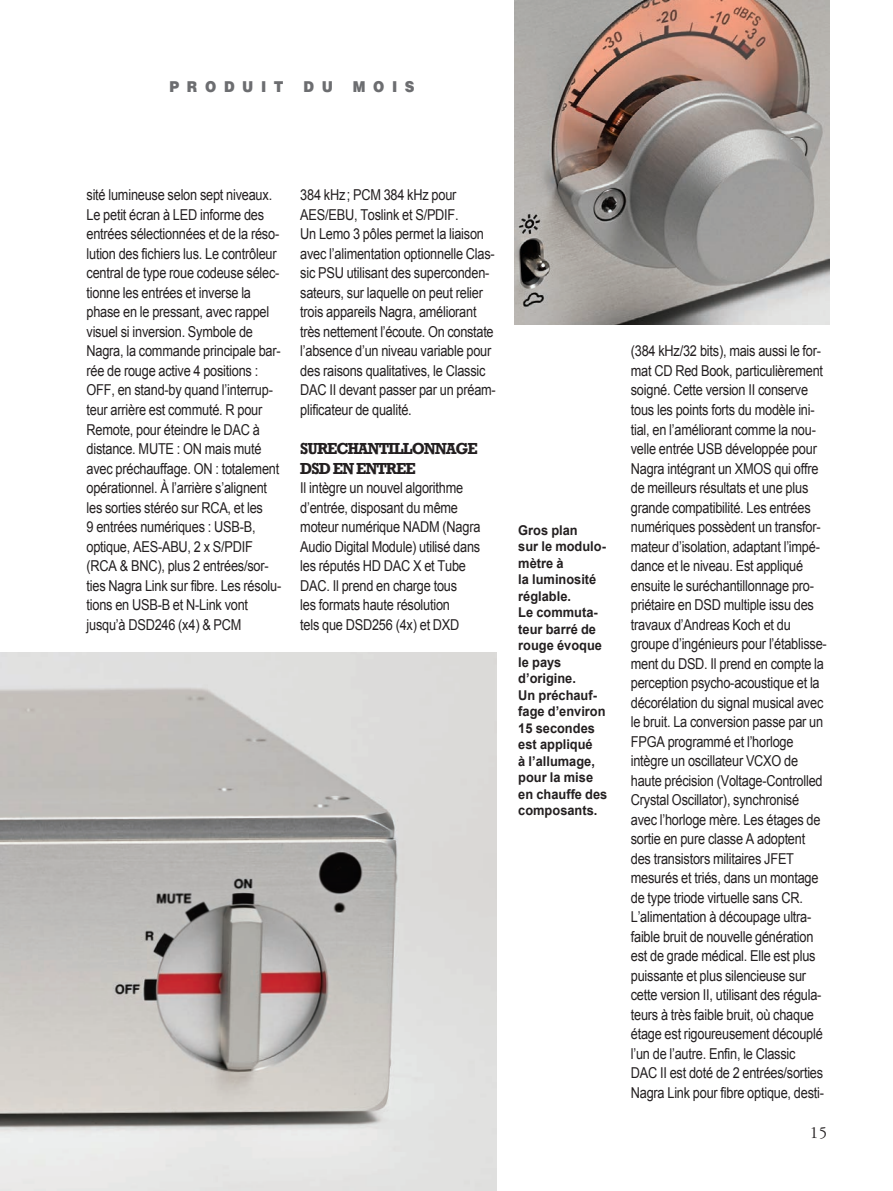
<style>
.page{position:relative;width:893px;height:1191px;background:#fff}
.page>*{position:absolute;margin:0;border:0;box-sizing:border-box;transform-origin:0 0}
.t1{font:18px "Garamond Three";color:#231f20}
.t2{font:15px/19.5px "Arial";letter-spacing:-.015em;color:#231f20;scale:.85 1}
.t3{font:700 15px/19.5px "Rockwell";letter-spacing:-.075em;color:#231f20;scale:.95 1}
.t4{font:900 15px "Helvetica";letter-spacing:.565em;color:#6c6d70;scale:.9 1}
.t5{font:700 13.5px/16.5px "Arial";color:#231f20;scale:.95 1}
</style>
<div class="page">
<img style="left:514px;top:0;width:315px;height:324px">
<img style="left:0;top:652px;width:497px;height:539px">
<p class="t4" style="left:170px;top:78px;width:128px">PRODUIT</p>
<p class="t4" style="left:304px;top:78px;width:34px">D U</p>
<p class="t4" style="left:353px;top:78px;width:70px">MOIS</p>
<p class="t2" style="left:87px;top:185px;width:231px">sité lumineuse selon sept niveaux.<br>Le petit écran à LED informe des entrées sélectionnées et de la réso&shy;lution des fichiers lus. Le contrôleur central de type roue codeuse sélec&shy;tionne les entrées et inverse la phase en le pressant, avec rappel visuel si inversion. Symbole de<br>Nagra, la commande principale bar&shy;rée de rouge active 4 positions :<br>OFF, en stand-by quand l’interrup&shy;teur arrière est commuté. R pour<br>Remote, pour éteindre le DAC à distance. MUTE : ON mais muté avec préchauffage. ON : totalement opérationnel. À l’arrière s’alignent les sorties stéréo sur RCA, et les<br>9 entrées numériques : USB-B, optique, AES-ABU, 2 x S/PDIF (RCA &amp; BNC), plus 2 entrées/sor&shy;ties Nagra Link sur fibre. Les résolu&shy;tions en USB-B et N-Link vont jusqu’à DSD246 (x4) &amp; PCM</p>
<p class="t2" style="left:300px;top:185px;width:232px">384 kHz; PCM 384 kHz pour AES/EBU, Toslink et S/PDIF.<br>Un Lemo 3 pôles permet la liaison avec l’alimentation optionnelle Clas&shy;sic PSU utilisant des superconden&shy;sateurs, sur laquelle on peut relier trois appareils Nagra, améliorant très nettement l’écoute. On constate l’absence d’un niveau variable pour des raisons qualitatives, le Classic DAC II devant passer par un préam&shy;plificateur de qualité.</p>
<p class="t3" style="left:300px;top:438px;width:188px">SURECHANTILLONNAGE<br>DSD EN ENTREE</p>
<p class="t2" style="left:300px;top:478px;width:213px">Il intègre un nouvel algorithme d’entrée, disposant du même moteur numérique NADM (Nagra<br>Audio Digital Module) utilisé dans les réputés HD DAC X et Tube<br>DAC. Il prend en charge tous<br>les formats haute résolution<br>tels que DSD256 (4x) et DXD</p>
<p class="t5" style="left:518px;top:522px;width:95px">Gros plan<br>sur le modulo&shy;mètre à<br>la luminosité réglable.<br>Le commuta&shy;teur barré de rouge évoque le pays d’origine.<br>Un préchauf&shy;fage d’environ<br>15 secondes est appliqué<br>à l’allumage, pour la mise en chauffe des composants.</p>
<p class="t2" style="left:631px;top:341px;width:232px">(384 kHz/32 bits), mais aussi le for&shy;mat CD Red Book, particulièrement soigné. Cette version II conserve tous les points forts du modèle ini&shy;tial, en l’améliorant comme la nou&shy;velle entrée USB développée pour Nagra intégrant un XMOS qui offre de meilleurs résultats et une plus grande compatibilité. Les entrées numériques possèdent un transfor&shy;mateur d’isolation, adaptant l’impé&shy;dance et le niveau. Est appliqué ensuite le suréchantillonnage pro&shy;priétaire en DSD multiple issu des travaux d’Andreas Koch et du groupe d’ingénieurs pour l’établisse&shy;ment du DSD. Il prend en compte la perception psycho-acoustique et la décorélation du signal musical avec le bruit. La conversion passe par un FPGA programmé et l’horloge intègre un oscillateur VCXO de haute précision (Voltage-Controlled Crystal Oscillator), synchronisé avec l’horloge mère. Les étages de sortie en pure classe A adoptent des transistors militaires JFET mesurés et triés, dans un montage de type triode virtuelle sans CR.<br>L’alimentation à découpage ultra&shy;faible bruit de nouvelle génération est de grade médical. Elle est plus puissante et plus silencieuse sur cette version II, utilisant des régula&shy;teurs à très faible bruit, où chaque étage est rigoureusement découplé l’un de l’autre. Enfin, le Classic<br>DAC II est doté de 2 entrées/sorties Nagra Link pour fibre optique, desti-</p>
<p class="t1" style="left:810px;top:1126px;width:19px">15</p>
</div>
